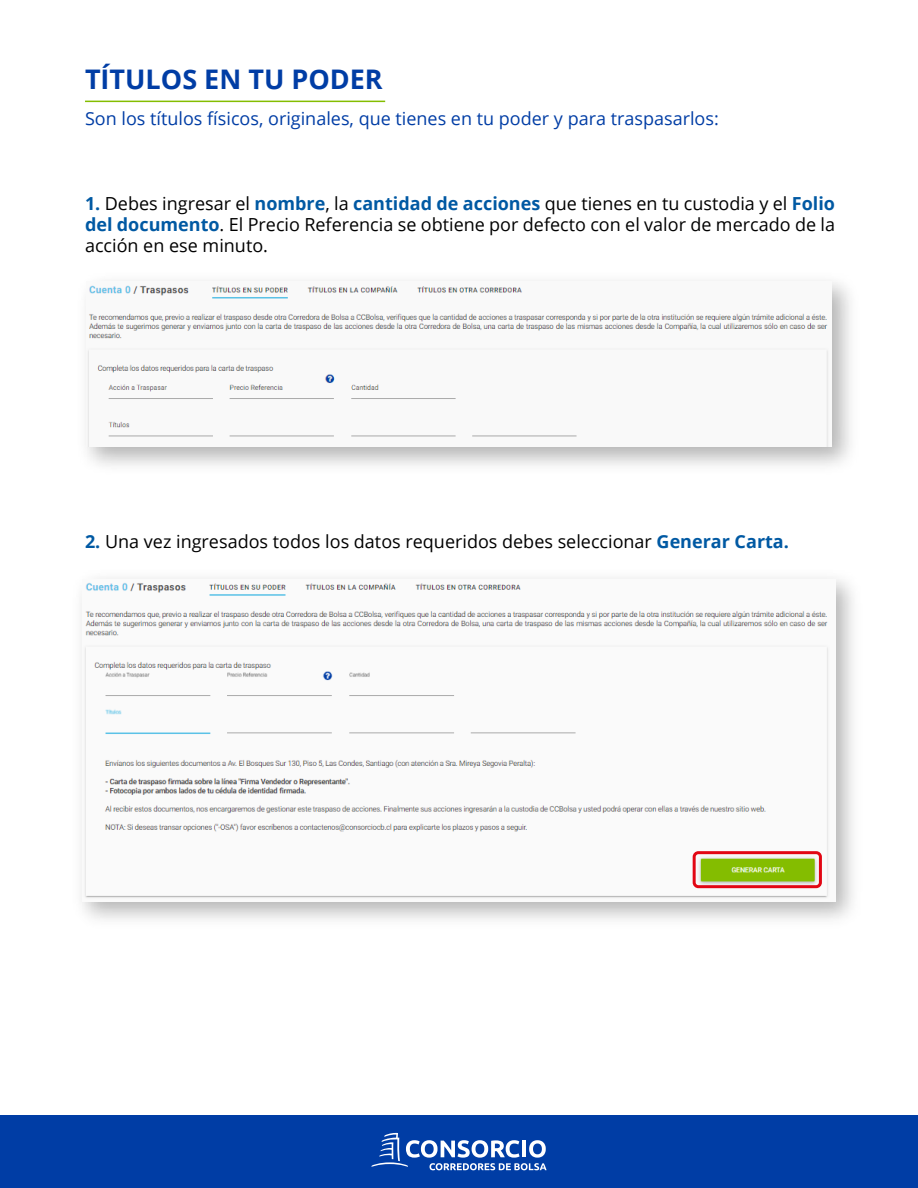
<style>
.page{position:relative;width:918px;height:1188px;background:#fff}
.page>*{position:absolute;margin:0;border:0;box-sizing:border-box;transform-origin:0 0}
.t1{font:700 27px "Open Sans";color:#003da5}
.t2{font:18px/21px "Open Sans";color:#000;text-align:justify}
.t3{font:18px "Open Sans";color:#003da5}
.s1{font-weight:700;color:#0059a3}
</style>
<div class="page">
<img style="left:87px;top:282px;width:744px;height:164px">
<img style="left:82px;top:580px;width:754px;height:321px">
<div style="left:693px;top:851px;width:129px;height:37px;border:3px solid #e20613;border-radius:4px"></div>
<hr style="left:85px;top:101px;width:300px;height:1px;background:#84bd00">
<div style="left:0;top:1115px;width:918px;height:73px;background:#003da5"></div>
<svg style="left:371px;top:1133px;width:176px;height:37px"></svg>
<h1 class="t1" style="left:85px;top:60px;width:299px">TÍTULOS EN TU PODER</h1>
<p class="t3" style="left:85px;top:106px;width:635px">Son los títulos físicos, originales, que tienes en tu poder y para traspasarlos:</p>
<p class="t2" style="left:85px;top:192px;width:752px"><span class="s1">1.</span> Debes ingresar el <span class="s1">nombre</span>, la <span class="s1">cantidad de acciones</span> que tienes en tu custodia y el <span class="s1">Folio del documento</span>. El Precio Referencia se obtiene por defecto con el valor de mercado de la acción en ese minuto.</p>
<p class="t2" style="left:85px;top:530px;width:705px"><span class="s1">2.</span> Una vez ingresados todos los datos requeridos debes seleccionar <span class="s1">Generar Carta.</span></p>
</div>
